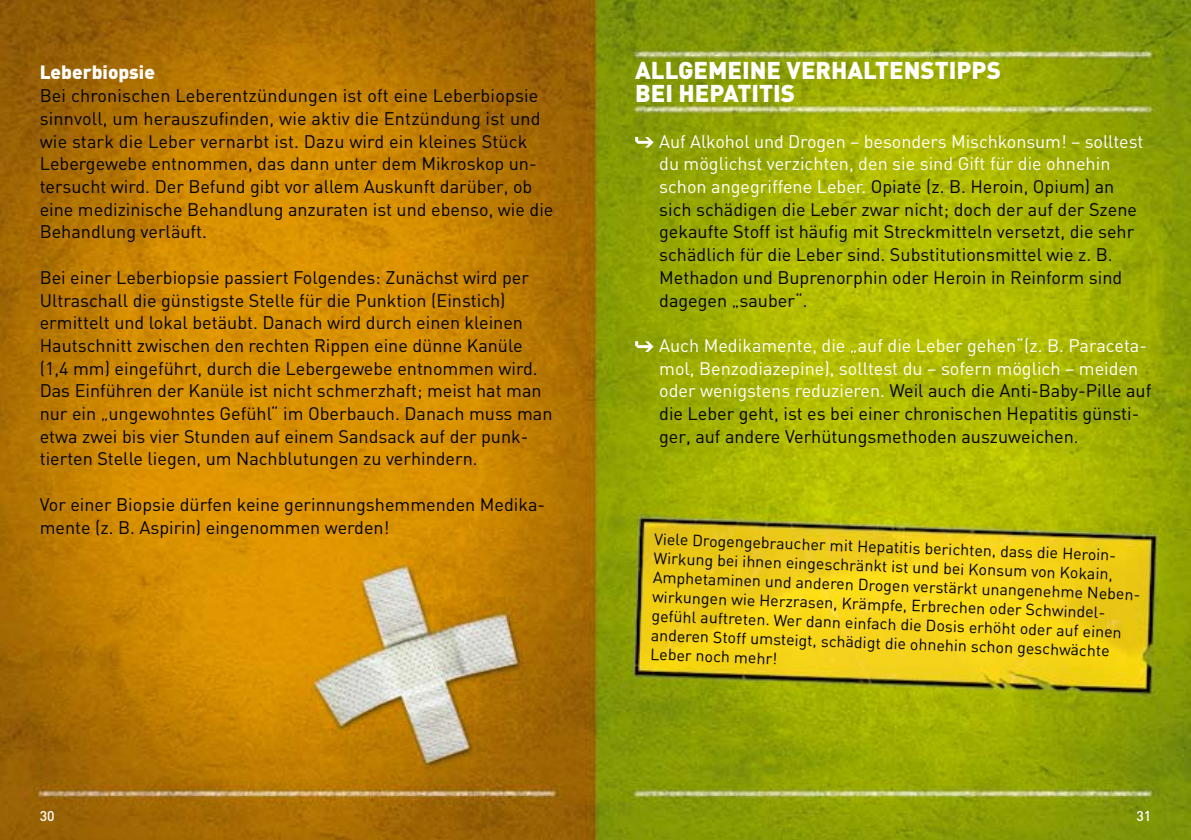
<style>
.page{position:relative;width:1191px;height:840px;background:#fff}
.page>*{position:absolute;margin:0;border:0;box-sizing:border-box;transform-origin:0 0}
.t1{font:900 24px/22.6px "DIN";color:#fff}
.t2{font:900 19px "DIN";color:#fff}
.t3{font:18px/22.6px "DIN";color:#000}
.t4{font:18px/22.6px "DIN";color:#fff}
.t5{font:16px/19.2px "DIN";color:#000}
.t6{font:500 14px "DIN";color:#fff}
.s1{color:#fff}
.s2{color:#000}
</style>
<div class="page">
<img style="left:0;top:0;width:1191px;height:839px">
<svg style="left:635px;top:137px;width:18px;height:10px"></svg>
<svg style="left:635px;top:341px;width:18px;height:10px"></svg>
<p class="t2" style="left:40px;top:60px;width:117px">Leberbiopsie</p>
<p class="t3" style="left:40px;top:84px;width:515px">Bei chronischen Leberentzündungen ist oft eine Leberbiopsie sinnvoll, um herauszufinden, wie aktiv die Entzündung ist und wie stark die Leber vernarbt ist. Dazu wird ein kleines Stück Lebergewebe entnommen, das dann unter dem Mikroskop un&shy;tersucht wird. Der Befund gibt vor allem Auskunft darüber, ob eine medizinische Behandlung anzuraten ist und ebenso, wie die Behandlung verläuft.</p>
<p class="t3" style="left:40px;top:265px;width:514px">Bei einer Leberbiopsie passiert Folgendes: Zunächst wird per Ultraschall die günstigste Stelle für die Punktion (Einstich) ermittelt und lokal betäubt. Danach wird durch einen kleinen Hautschnitt zwischen den rechten Rippen eine dünne Kanüle (1,4 mm) eingeführt, durch die Lebergewebe entnommen wird.<br>Das Einführen der Kanüle ist nicht schmerzhaft; meist hat man nur ein „ungewohntes Gefühl“ im Oberbauch. Danach muss man etwa zwei bis vier Stunden auf einem Sandsack auf der punk&shy;tierten Stelle liegen, um Nachblutungen zu verhindern.</p>
<p class="t3" style="left:40px;top:492px;width:507px">Vor einer Biopsie dürfen keine gerinnungshemmenden Medika&shy;mente (z. B. Aspirin) eingenommen werden!</p>
<h1 class="t1" style="left:635px;top:58px;width:367px">ALLGEMEINE VERHALTENSTIPPS<br>BEI HEPATITIS</h1>
<p class="t3" style="left:659px;top:129px;width:486px"><span class="s1">Auf Alkohol und Drogen – besonders Mischkonsum! – solltest du möglichst verzichten, den sie sind Gift für die ohnehin schon angegriffene Leber.</span> Opiate (z. B. Heroin, Opium) an sich schädigen die Leber zwar nicht; doch der auf der Szene gekaufte Stoff ist häufig mit Streckmitteln versetzt, die sehr schädlich für die Leber sind. Substitutionsmittel wie z. B.<br>Methadon und Buprenorphin oder Heroin in Reinform sind dagegen „sauber“.</p>
<p class="t4" style="left:659px;top:333px;width:493px">Auch Medikamente, die „auf die Leber gehen“(z. B. Paraceta&shy;mol, Benzodiazepine), solltest du – sofern möglich – meiden oder wenigstens reduzieren. <span class="s2">Weil auch die Anti-Baby-Pille auf die Leber geht, ist es bei einer chronischen Hepatitis günsti&shy;ger, auf andere Verhütungsmethoden auszuweichen.</span></p>
<p class="t5" style="left:654px;top:528px;width:473px;rotate:2deg">Viele Drogengebraucher mit Hepatitis berichten, dass die Heroin-</p>
<p class="t5" style="left:652px;top:586px;width:464px;rotate:2deg">wirkungen wie Herzrasen, Krämpfe, Erbrechen oder Schwindel-</p>
<p class="t5" style="left:654px;top:548px;width:461px;rotate:2deg">Wirkung bei ihnen eingeschränkt ist und bei Konsum von Kokain,</p>
<p class="t5" style="left:653px;top:567px;width:498px;rotate:2deg">Amphetaminen und anderen Drogen verstärkt unangenehme Neben-</p>
<p class="t5" style="left:652px;top:605px;width:472px;rotate:2deg">gefühl auftreten. Wer dann einfach die Dosis erhöht oder auf einen anderen Stoff umsteigt, schädigt die ohnehin schon geschwächte<br>Leber noch mehr!</p>
<p class="t6" style="left:40px;top:806px;width:16px">30</p>
<p class="t6" style="left:1136px;top:806px;width:16px">31</p>
</div>
